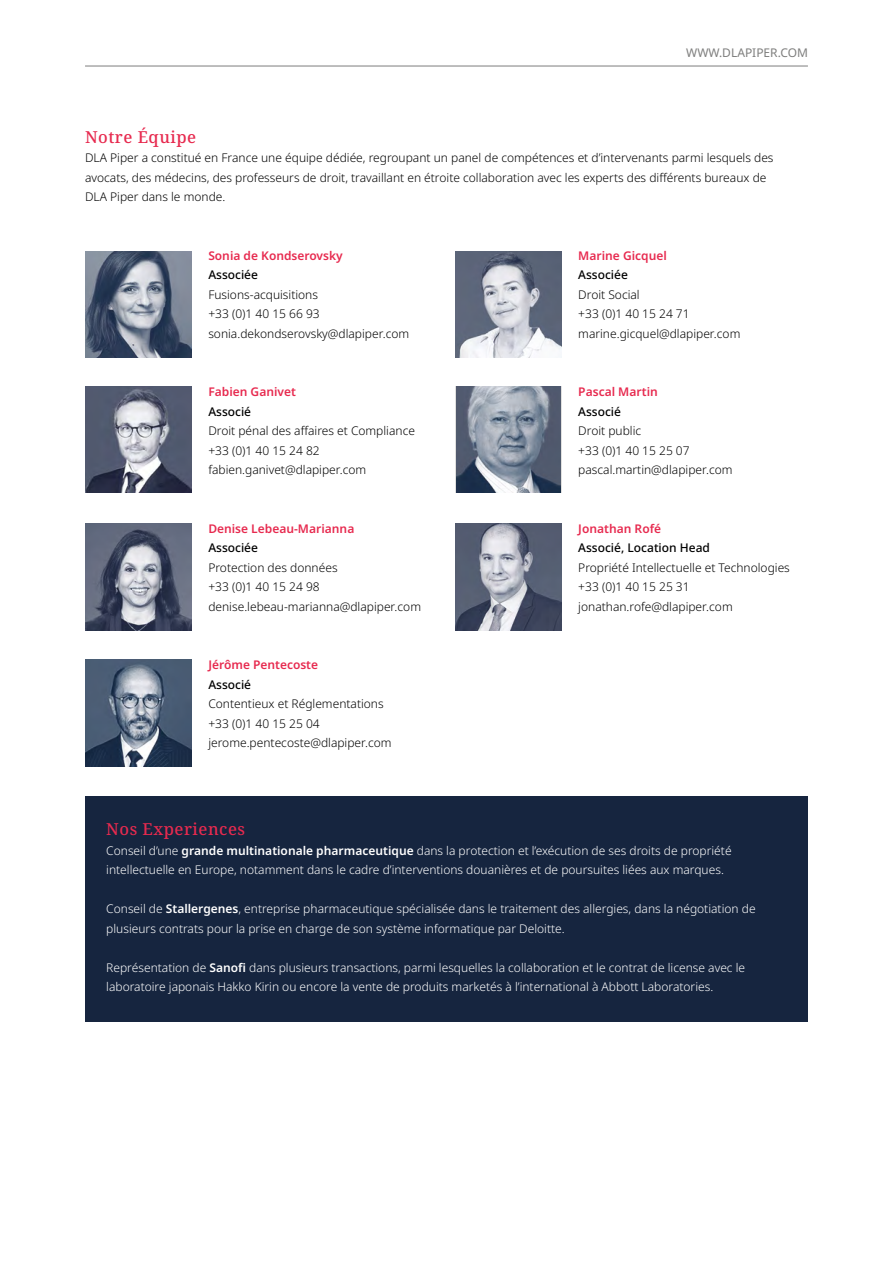
<style>
.page{position:relative;width:893px;height:1263px;background:#fff}
.page>*{position:absolute;margin:0;border:0;box-sizing:border-box;transform-origin:0 0}
.t1{font:500 16.5px "Noto Serif";letter-spacing:.03em;color:#e72a4f}
.t2{font:300 12px/19.5px "Noto Sans";color:#000}
.t3{font:300 12px/19.5px "Noto Sans";color:#fff}
.t4{font:600 12px "Noto Sans";color:#e72a4f}
.t5{font:500 12px "Noto Sans";color:#000}
.t6{font:12px "Noto Sans";color:#7e7e7d}
.s1{font-weight:600}
</style>
<div class="page">
<hr style="left:85px;top:66px;width:723px;height:1px;background:#7e7e7d">
<img style="left:455px;top:251px;width:106px;height:106px">
<img style="left:456px;top:386px;width:104px;height:107px">
<img style="left:85px;top:386px;width:106px;height:107px">
<img style="left:85px;top:660px;width:106px;height:106px">
<img style="left:455px;top:524px;width:106px;height:106px">
<img style="left:85px;top:524px;width:106px;height:106px">
<img style="left:85px;top:251px;width:106px;height:106px">
<div style="left:85px;top:796px;width:723px;height:225px;background:#16253f"></div>
<p class="t6" style="left:686px;top:45px;width:123px">WWW.DLAPIPER.COM</p>
<h1 class="t1" style="left:85px;top:125px;width:113px">Notre Équipe</h1>
<p class="t2" style="left:85px;top:149px;width:690px">DLA Piper a constitué en France une équipe dédiée, regroupant un panel de compétences et d’intervenants parmi lesquels des avocats, des médecins, des professeurs de droit, travaillant en étroite collaboration avec les experts des différents bureaux de<br>DLA Piper dans le monde.</p>
<p class="t4" style="left:208px;top:247px;width:136px">Sonia de Kondserovsky</p>
<p class="t5" style="left:208px;top:267px;width:51px">Associée</p>
<p class="t2" style="left:208px;top:285px;width:202px">Fusions-acquisitions<br>+33 (0)1 40 15 66 93 sonia.dekondserovsky@dlapiper.com</p>
<p class="t4" style="left:208px;top:384px;width:89px">Fabien Ganivet</p>
<p class="t5" style="left:208px;top:403px;width:44px">Associé</p>
<p class="t2" style="left:208px;top:422px;width:208px">Droit pénal des affaires et Compliance +33 (0)1 40 15 24 82 fabien.ganivet@dlapiper.com</p>
<p class="t4" style="left:208px;top:520px;width:148px">Denise Lebeau-Marianna</p>
<p class="t5" style="left:208px;top:540px;width:51px">Associée</p>
<p class="t2" style="left:208px;top:558px;width:214px">Protection des données<br>+33 (0)1 40 15 24 98 denise.lebeau-marianna@dlapiper.com</p>
<p class="t4" style="left:208px;top:657px;width:111px">Jérôme Pentecoste</p>
<p class="t5" style="left:208px;top:676px;width:44px">Associé</p>
<p class="t2" style="left:208px;top:695px;width:185px">Contentieux et Réglementations +33 (0)1 40 15 25 04 jerome.pentecoste@dlapiper.com</p>
<p class="t4" style="left:578px;top:247px;width:90px">Marine Gicquel</p>
<p class="t5" style="left:578px;top:267px;width:51px">Associée</p>
<p class="t2" style="left:578px;top:285px;width:164px">Droit Social<br>+33 (0)1 40 15 24 71 marine.gicquel@dlapiper.com</p>
<p class="t4" style="left:578px;top:384px;width:81px">Pascal Martin</p>
<p class="t5" style="left:578px;top:403px;width:44px">Associé</p>
<p class="t2" style="left:578px;top:422px;width:156px">Droit public<br>+33 (0)1 40 15 25 07 pascal.martin@dlapiper.com</p>
<p class="t4" style="left:578px;top:520px;width:84px">Jonathan Rofé</p>
<p class="t5" style="left:578px;top:540px;width:133px">Associé, Location Head</p>
<p class="t2" style="left:578px;top:558px;width:213px">Propriété Intellectuelle et Technologies +33 (0)1 40 15 25 31 jonathan.rofe@dlapiper.com</p>
<h1 class="t1" style="left:106px;top:818px;width:140px">Nos Experiences</h1>
<p class="t3" style="left:106px;top:841px;width:627px">Conseil d’une <span class="s1">grande multinationale pharmaceutique</span> dans la protection et l’exécution de ses droits de propriété intellectuelle en Europe, notamment dans le cadre d’interventions douanières et de poursuites liées aux marques.</p>
<p class="t3" style="left:106px;top:899px;width:651px">Conseil de <span class="s1">Stallergenes</span>, entreprise pharmaceutique spécialisée dans le traitement des allergies, dans la négotiation de plusieurs contrats pour la prise en charge de son système informatique par Deloitte.</p>
<p class="t3" style="left:106px;top:958px;width:640px">Représentation de <span class="s1">Sanofi</span> dans plusieurs transactions, parmi lesquelles la collaboration et le contrat de license avec le laboratoire japonais Hakko Kirin ou encore la vente de produits marketés à l’international à Abbott Laboratories.</p>
</div>
